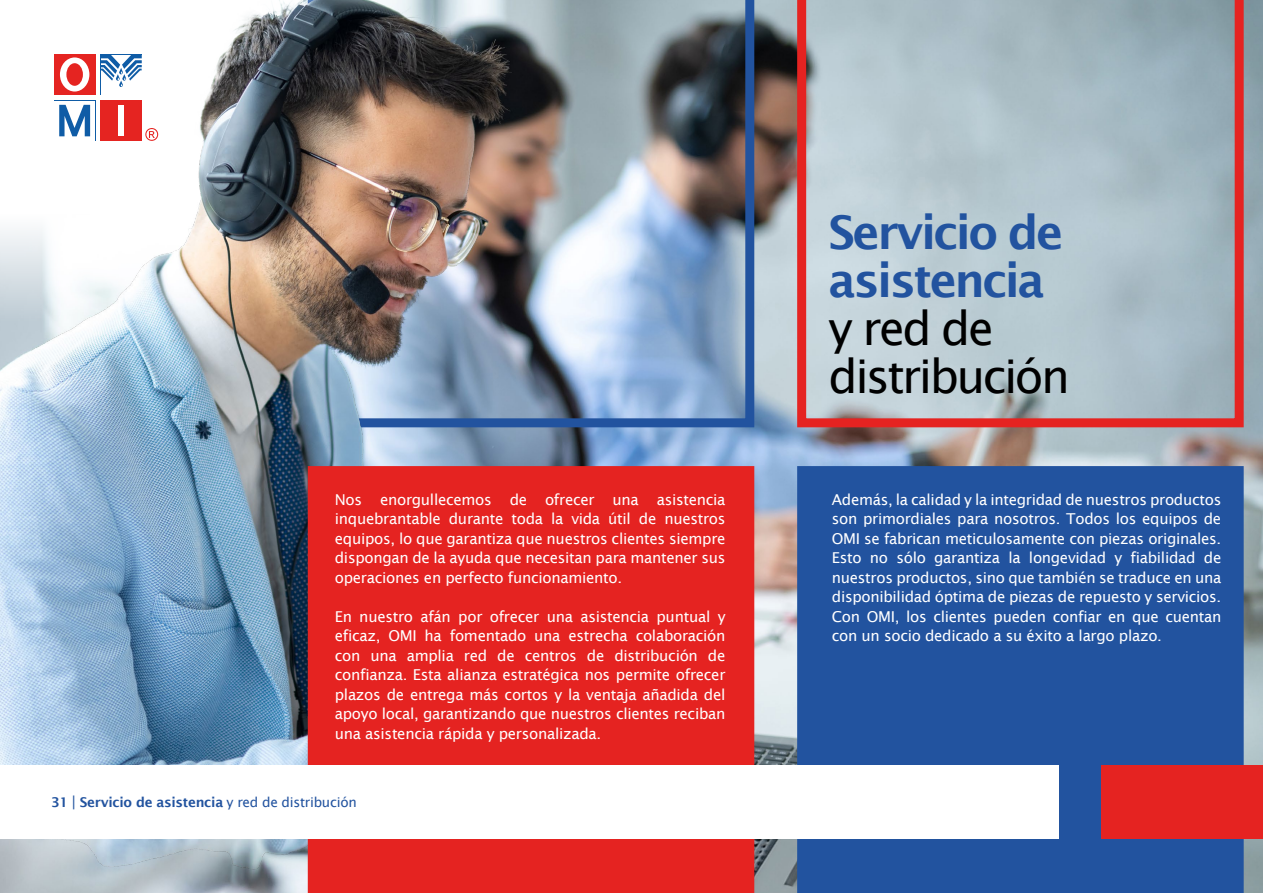
<style>
.page{position:relative;width:1263px;height:893px;background:#fff}
.page>*{position:absolute;margin:0;border:0;box-sizing:border-box;transform-origin:0 0}
.t1{font:600 46.5px/48.3px "Lucida Sans";letter-spacing:-.055em;color:#22539f}
.t2{font:46.5px/48.3px "Lucida Sans";letter-spacing:-.055em;color:#000}
.t3{font:15px/19.5px "Lucida Sans";letter-spacing:-.02em;color:#fff;text-align:justify}
.t4{font:600 13.5px "Lucida Sans";letter-spacing:-.02em;color:#22539f}
.s1{font-weight:400;font-size:15px}
.s2{font-weight:400}
</style>
<div class="page">
<img style="left:0;top:0;width:1263px;height:893px">
<svg style="left:0;top:0;width:32px;height:325px"></svg>
<img style="left:644px;top:0;width:110px;height:427px">
<img style="left:32px;top:0;width:612px;height:893px">
<svg style="left:797px;top:0;width:447px;height:427px;background:#b3b9c0"></svg>
<div style="left:308px;top:466px;width:446px;height:427px;background:#e52321"></div>
<div style="left:797px;top:466px;width:447px;height:427px;background:#22539f"></div>
<div style="left:0;top:765px;width:1059px;height:74px;background:#fff"></div>
<div style="left:1101px;top:765px;width:162px;height:74px;background:#e52321"></div>
<div style="left:54px;top:54px;width:41px;height:41px;background:#e52421"></div>
<div style="left:60px;top:57px;width:29px;height:35px;background:#fff;border-radius:50%"></div>
<div style="left:66px;top:63px;width:17px;height:23px;background:#e52421;border-radius:50%"></div>
<div style="left:100px;top:100px;width:42px;height:41px;background:#e52421"></div>
<div style="left:118px;top:105px;width:6px;height:31px;background:#fff"></div>
<svg style="left:54px;top:100px;width:41px;height:41px"></svg>
<div style="left:55px;top:101px;width:40px;height:39px;background:#fff"></div>
<svg style="left:59px;top:105px;width:31px;height:31px"></svg>
<svg style="left:100px;top:87px;width:42px;height:8px"></svg>
<div style="left:101px;top:55px;width:40px;height:39px;background:#fff"></div>
<svg style="left:100px;top:54px;width:42px;height:33px"></svg>
<svg style="left:145px;top:128px;width:13px;height:13px"></svg>
<p class="t3" style="left:335px;top:490px;width:392px">Nos enorgullecemos de ofrecer una asistencia inquebrantable durante toda la vida útil de nuestros equipos, lo que garantiza que nuestros clientes siempre dispongan de la ayuda que necesitan para mantener sus operaciones en perfecto funcionamiento.</p>
<p class="t3" style="left:335px;top:607px;width:392px">En nuestro afán por ofrecer una asistencia puntual y eficaz, OMI ha fomentado una estrecha colaboración con una amplia red de centros de distribución de confianza. Esta alianza estratégica nos permite ofrecer plazos de entrega más cortos y la ventaja añadida del apoyo local, garantizando que nuestros clientes reciban una asistencia rápida y personalizada.</p>
<p class="t4" style="left:51px;top:794px;width:307px">31 <span class="s1">|</span> Servicio de asistencia <span class="s2">y red de distribución</span></p>
<h1 class="t1" style="left:828px;top:208px;width:236px">Servicio de asistencia</h1>
<h1 class="t2" style="left:828px;top:304px;width:243px">y red de distribución</h1>
<p class="t3" style="left:832px;top:490px;width:391px">Además, la calidad y la integridad de nuestros productos son primordiales para nosotros. Todos los equipos de OMI se fabrican meticulosamente con piezas originales.<br>Esto no sólo garantiza la longevidad y fiabilidad de nuestros productos, sino que también se traduce en una disponibilidad óptima de piezas de repuesto y servicios.<br>Con OMI, los clientes pueden confiar en que cuentan con un socio dedicado a su éxito a largo plazo.</p>
</div>
